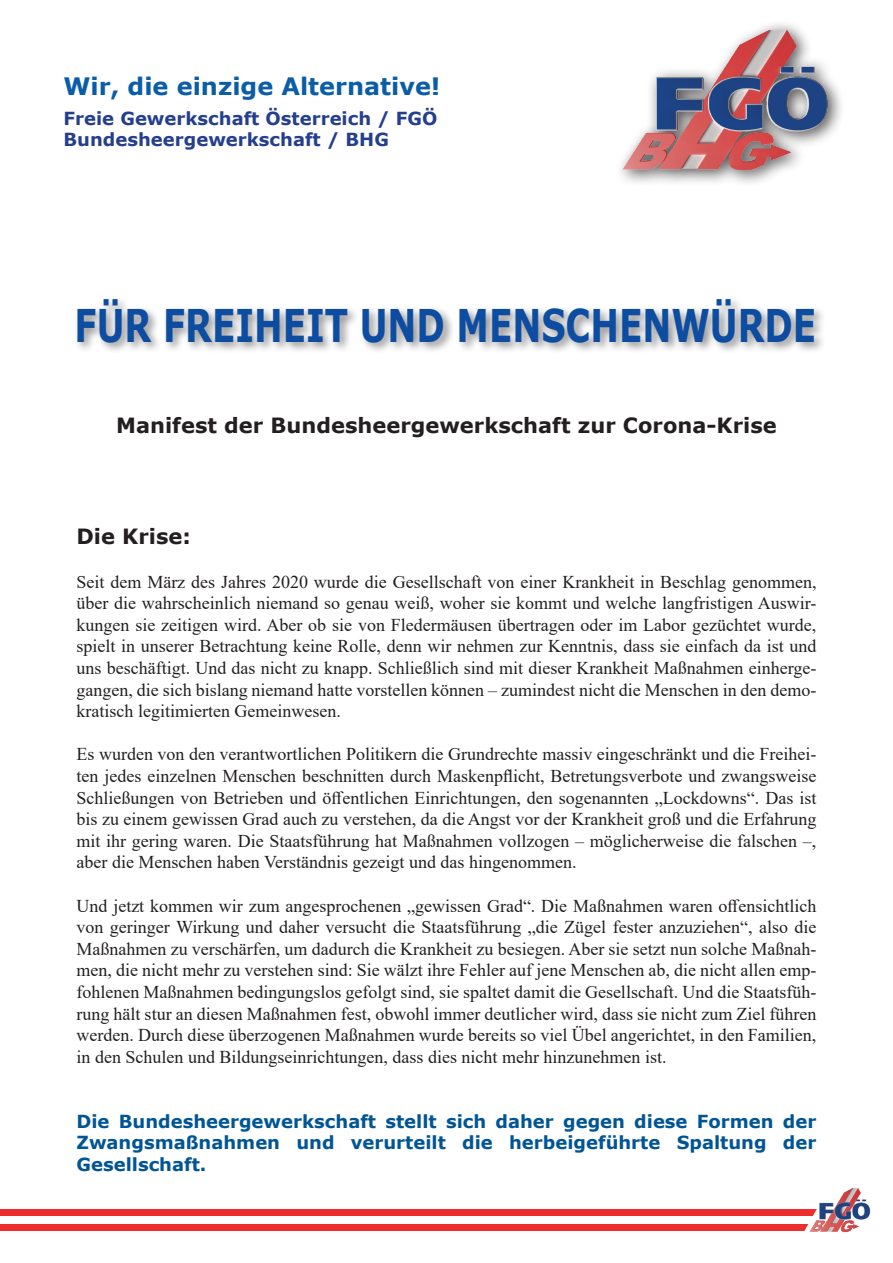
<style>
.page{position:relative;width:893px;height:1263px;background:#fff}
.page>*{position:absolute;margin:0;border:0;box-sizing:border-box;transform-origin:0 0}
.t1{font:700 45px "Verdana";color:#0d4da1;scale:.76 1}
.t2{font:700 24px "Verdana";color:#0a5da6}
.t3{font:700 21px "Verdana";color:#231f20}
.t4{font:18px/21.6px "Times New Roman";color:#231f20;text-align:justify}
.t5{font:700 18px/21.6px "Verdana";color:#015595;text-align:justify}
.t6{font:700 18px/21.6px "Verdana";color:#253f8e}
</style>
<div class="page">
<div style="left:0;top:1209px;width:837px;height:22px;background:#ee2d2d"></div>
<div style="left:0;top:1216px;width:832px;height:7px;background:#fff"></div>
<img style="left:621px;top:24px;width:220px;height:159px">
<img style="left:794px;top:1188px;width:77px;height:45px">
<div style="left:74px;top:296px;width:752px;height:59px;background:#231f20;opacity:.5"></div>
<h2 class="t2" style="left:64px;top:69px;width:378px">Wir, die einzige Alternative!</h2>
<p class="t6" style="left:64px;top:107px;width:375px">Freie Gewerkschaft Österreich / FGÖ<br>Bundesheergewerkschaft / BHG</p>
<h1 class="t1" style="left:75px;top:294px;width:977px">FÜR FREIHEIT UND MENSCHENWÜRDE</h1>
<p class="t3" style="left:116px;top:410px;width:662px">Manifest der Bundesheergewerkschaft zur Corona-Krise</p>
<p class="t3" style="left:77px;top:522px;width:116px">Die Krise:</p>
<p class="t4" style="left:77px;top:570px;width:741px">Seit dem März des Jahres 2020 wurde die Gesellschaft von einer Krankheit in Beschlag genommen, über die wahrscheinlich niemand so genau weiß, woher sie kommt und welche langfristigen Auswir&shy;kungen sie zeitigen wird. Aber ob sie von Fledermäusen übertragen oder im Labor gezüchtet wurde, spielt in unserer Betrachtung keine Rolle, denn wir nehmen zur Kenntnis, dass sie einfach da ist und uns beschäftigt. Und das nicht zu knapp. Schließlich sind mit dieser Krankheit Maßnahmen einherge&shy;gangen, die sich bislang niemand hatte vorstellen können – zumindest nicht die Menschen in den demo&shy;kratisch legitimierten Gemeinwesen.</p>
<p class="t4" style="left:77px;top:743px;width:741px">Es wurden von den verantwortlichen Politikern die Grundrechte massiv eingeschränkt und die Freihei&shy;ten jedes einzelnen Menschen beschnitten durch Maskenpflicht, Betretungsverbote und zwangsweise Schließungen von Betrieben und öffentlichen Einrichtungen, den sogenannten „Lockdowns“. Das ist bis zu einem gewissen Grad auch zu verstehen, da die Angst vor der Krankheit groß und die Erfahrung mit ihr gering waren. Die Staatsführung hat Maßnahmen vollzogen – möglicherweise die falschen –, aber die Menschen haben Verständnis gezeigt und das hingenommen.</p>
<p class="t4" style="left:77px;top:894px;width:741px">Und jetzt kommen wir zum angesprochenen „gewissen Grad“. Die Maßnahmen waren offensichtlich von geringer Wirkung und daher versucht die Staatsführung „die Zügel fester anzuziehen“, also die Maßnahmen zu verschärfen, um dadurch die Krankheit zu besiegen. Aber sie setzt nun solche Maßnah&shy;men, die nicht mehr zu verstehen sind: Sie wälzt ihre Fehler auf jene Menschen ab, die nicht allen emp&shy;fohlenen Maßnahmen bedingungslos gefolgt sind, sie spaltet damit die Gesellschaft. Und die Staatsfüh&shy;rung hält stur an diesen Maßnahmen fest, obwohl immer deutlicher wird, dass sie nicht zum Ziel führen werden. Durch diese überzogenen Maßnahmen wurde bereits so viel Übel angerichtet, in den Familien, in den Schulen und Bildungseinrichtungen, dass dies nicht mehr hinzunehmen ist.</p>
<p class="t5" style="left:77px;top:1110px;width:741px">Die Bundesheergewerkschaft stellt sich daher gegen diese Formen der Zwangsmaßnahmen und verurteilt die herbeigeführte Spaltung der Gesellschaft.</p>
</div>
